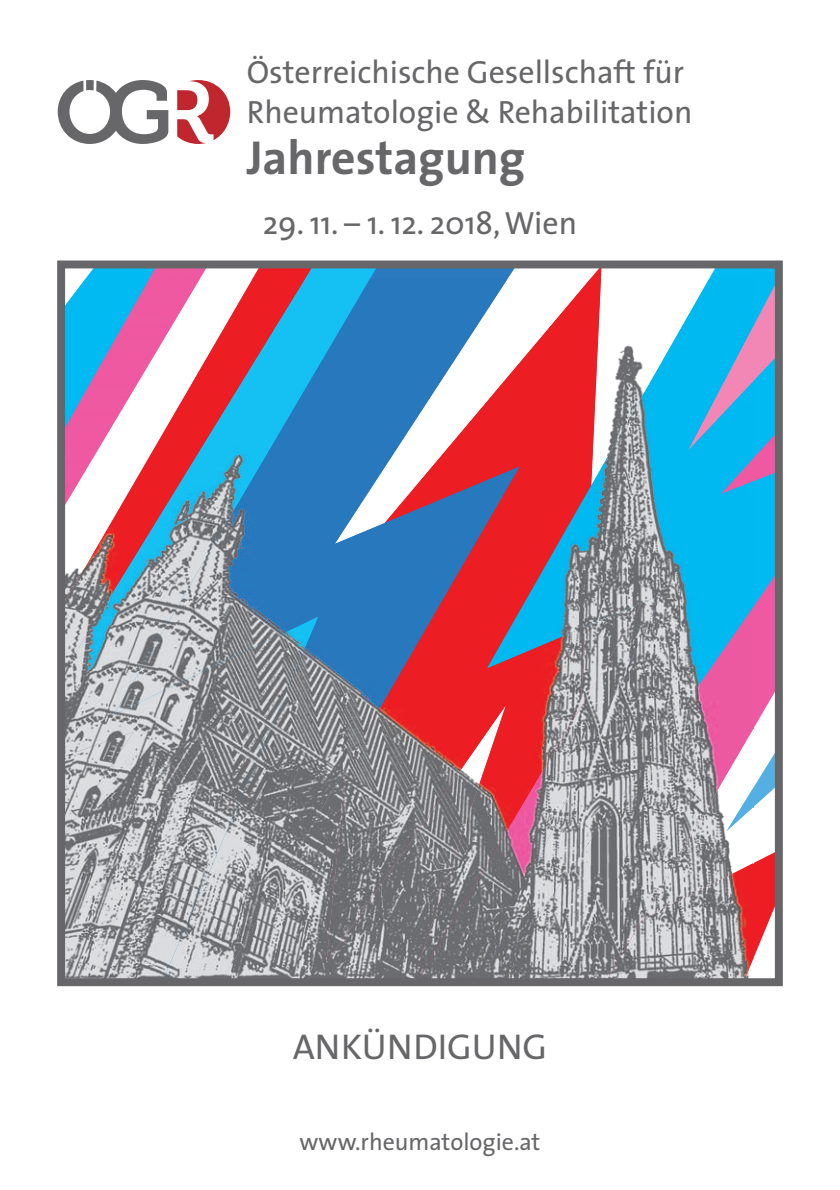
<style>
.page{position:relative;width:840px;height:1190px;background:#fff}
.page>*{position:absolute;margin:0;border:0;box-sizing:border-box;transform-origin:0 0}
.t1{font:700 48px "The Sans";color:#67676a}
.t2{font:36px "The Sans";color:#67676a}
.t3{font:32.2px/40.2px "The Sans";color:#67676a}
.t4{font:24px "The Sans";color:#67676a}
</style>
<div class="page">
<svg style="left:478px;top:270px;width:296px;height:687px"></svg>
<svg style="left:689px;top:270px;width:85px;height:180px;background:#5babdd"></svg>
<img style="left:753px;top:807px;width:1px;height:56px">
<svg style="left:753px;top:739px;width:21px;height:92px"></svg>
<img style="left:753px;top:863px;width:1px;height:95px">
<img style="left:753px;top:607px;width:1px;height:122px">
<svg style="left:753px;top:458px;width:1px;height:23px"></svg>
<img style="left:753px;top:481px;width:1px;height:126px">
<img style="left:753px;top:381px;width:1px;height:77px">
<img style="left:753px;top:279px;width:1px;height:47px">
<img style="left:753px;top:326px;width:1px;height:55px">
<img style="left:66px;top:835px;width:48px;height:142px">
<img style="left:66px;top:732px;width:48px;height:103px">
<img style="left:66px;top:616px;width:48px;height:68px">
<img style="left:66px;top:518px;width:48px;height:98px">
<img style="left:66px;top:428px;width:45px;height:75px">
<img style="left:66px;top:279px;width:48px;height:149px">
<img style="left:114px;top:279px;width:365px;height:698px">
<img style="left:413px;top:595px;width:66px;height:382px">
<img style="left:479px;top:279px;width:274px;height:698px">
<img style="left:689px;top:326px;width:64px;height:124px">
<div style="left:57px;top:261px;width:726px;height:725px;border:8px solid #67676a"></div>
<svg style="left:177px;top:80px;width:53px;height:64px"></svg>
<svg style="left:58px;top:80px;width:110px;height:64px"></svg>
<p class="t3" style="left:247px;top:55px;width:447px">Österreichische Gesellschaft für<br>Rheumatologie &amp; Rehabilitation</p>
<h1 class="t1" style="left:247px;top:139px;width:280px">Jahrestagung</h1>
<p class="t3" style="left:263px;top:206px;width:316px">29. 11. – 1. 12. 2018, Wien</p>
<p class="t2" style="left:293px;top:1033px;width:256px">ANKÜNDIGUNG</p>
<p class="t4" style="left:300px;top:1132px;width:242px">www.rheumatologie.at</p>
</div>
